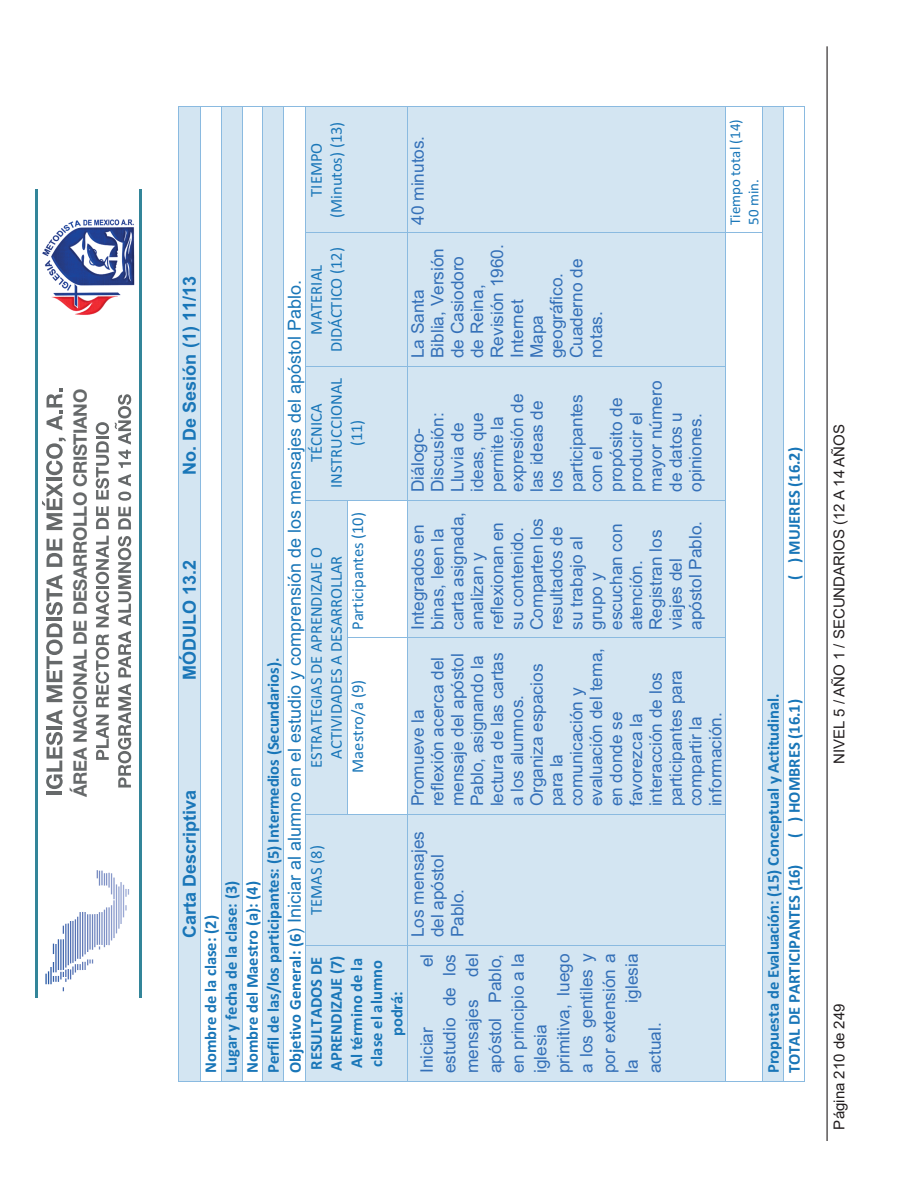
<style>
.page{position:relative;width:918px;height:1188px;background:#fff}
.page>*{position:absolute;margin:0;border:0;box-sizing:border-box;transform-origin:0 0}
.t1{font:500 19.5px "Franklin Gothic";color:#0e2249}
.t2{font:700 18.45px "Helvetica Neue";letter-spacing:-.025em;color:#66696a}
.t3{font:18px "Arial";color:#1976b8}
.t4{font:700 18px "Arial";color:#1976b8}
.t5{font:700 18px "Arial";color:#231f20}
.t6{font:17.25px/19.8px "Arial";letter-spacing:-.005em;color:#3470b8}
.t7{font:700 16.5px/20.9px "Calibri";color:#1976b8}
.t8{font:16.5px/20.1px "Calibri";color:#1976b8;text-align:center}
.t9{font:15px "Arial";color:#231f20}
.t10{font:15px/18.3px "Calibri";color:#1976b8}
.s1{font-family:"Calibri";font-weight:700;font-size:16.5px}
</style>
<div class="page">
<div style="left:179px;top:115px;width:21px;height:958px;background:#d3e5f2"></div>
<hr style="left:178px;top:107px;width:1px;height:974px;background:#8abae0">
<hr style="left:200px;top:107px;width:1px;height:974px;background:#8abae0">
<div style="left:221px;top:115px;width:21px;height:958px;background:#d3e5f2"></div>
<hr style="left:221px;top:107px;width:1px;height:974px;background:#8abae0">
<hr style="left:242px;top:107px;width:1px;height:974px;background:#8abae0">
<div style="left:263px;top:115px;width:20px;height:958px;background:#d3e5f2"></div>
<hr style="left:263px;top:107px;width:1px;height:974px;background:#8abae0">
<hr style="left:283px;top:107px;width:1px;height:974px;background:#8abae0">
<div style="left:306px;top:946px;width:101px;height:135px;background:#d3e5f2"></div>
<div style="left:306px;top:815px;width:101px;height:130px;background:#d3e5f2"></div>
<div style="left:306px;top:500px;width:41px;height:314px;background:#d3e5f2"></div>
<div style="left:306px;top:367px;width:101px;height:133px;background:#d3e5f2"></div>
<div style="left:306px;top:233px;width:101px;height:133px;background:#d3e5f2"></div>
<div style="left:306px;top:107px;width:101px;height:126px;background:#d3e5f2"></div>
<svg style="left:178px;top:1081px;width:128px;height:1px"></svg>
<hr style="left:306px;top:946px;width:1px;height:135px;background:#8abae0">
<hr style="left:306px;top:815px;width:1px;height:130px;background:#8abae0">
<hr style="left:306px;top:500px;width:1px;height:314px;background:#8abae0">
<hr style="left:306px;top:366px;width:1px;height:134px;background:#8abae0">
<hr style="left:306px;top:233px;width:1px;height:133px;background:#8abae0">
<hr style="left:306px;top:107px;width:1px;height:126px;background:#8abae0">
<svg style="left:178px;top:106px;width:128px;height:1px"></svg>
<hr style="left:306px;top:1081px;width:41px;height:1px;background:#8abae0">
<hr style="left:306px;top:945px;width:41px;height:1px;background:#8abae0">
<hr style="left:306px;top:814px;width:41px;height:1px;background:#8abae0">
<hr style="left:306px;top:500px;width:41px;height:1px;background:#8abae0">
<hr style="left:306px;top:366px;width:41px;height:1px;background:#8abae0">
<hr style="left:306px;top:233px;width:41px;height:1px;background:#8abae0">
<hr style="left:306px;top:106px;width:41px;height:1px;background:#8abae0">
<hr style="left:347px;top:638px;width:1px;height:176px;background:#8abae0">
<hr style="left:347px;top:500px;width:1px;height:137px;background:#8abae0">
<hr style="left:348px;top:1081px;width:59px;height:1px;background:#8abae0">
<hr style="left:348px;top:945px;width:59px;height:1px;background:#8abae0">
<hr style="left:348px;top:814px;width:59px;height:1px;background:#8abae0">
<hr style="left:348px;top:637px;width:59px;height:1px;background:#8abae0">
<hr style="left:348px;top:500px;width:59px;height:1px;background:#8abae0">
<hr style="left:348px;top:366px;width:59px;height:1px;background:#8abae0">
<hr style="left:348px;top:233px;width:59px;height:1px;background:#8abae0">
<hr style="left:348px;top:106px;width:59px;height:1px;background:#8abae0">
<div style="left:408px;top:946px;width:317px;height:135px;background:#d3e5f2"></div>
<div style="left:408px;top:815px;width:317px;height:130px;background:#d3e5f2"></div>
<div style="left:408px;top:638px;width:317px;height:176px;background:#d3e5f2"></div>
<div style="left:408px;top:500px;width:317px;height:138px;background:#d3e5f2"></div>
<div style="left:408px;top:367px;width:317px;height:133px;background:#d3e5f2"></div>
<div style="left:408px;top:233px;width:317px;height:133px;background:#d3e5f2"></div>
<div style="left:408px;top:107px;width:317px;height:126px;background:#d3e5f2"></div>
<hr style="left:407px;top:946px;width:1px;height:135px;background:#8abae0">
<hr style="left:407px;top:815px;width:1px;height:130px;background:#8abae0">
<hr style="left:407px;top:638px;width:1px;height:176px;background:#8abae0">
<hr style="left:407px;top:500px;width:1px;height:137px;background:#8abae0">
<hr style="left:407px;top:366px;width:1px;height:134px;background:#8abae0">
<hr style="left:407px;top:233px;width:1px;height:133px;background:#8abae0">
<hr style="left:407px;top:107px;width:1px;height:126px;background:#8abae0">
<hr style="left:408px;top:1081px;width:317px;height:1px;background:#8abae0">
<hr style="left:408px;top:945px;width:317px;height:1px;background:#8abae0">
<hr style="left:408px;top:814px;width:317px;height:1px;background:#8abae0">
<hr style="left:408px;top:637px;width:317px;height:1px;background:#8abae0">
<hr style="left:408px;top:500px;width:317px;height:1px;background:#8abae0">
<hr style="left:408px;top:366px;width:317px;height:1px;background:#8abae0">
<hr style="left:408px;top:233px;width:317px;height:1px;background:#8abae0">
<hr style="left:408px;top:106px;width:317px;height:1px;background:#8abae0">
<hr style="left:725px;top:946px;width:1px;height:135px;background:#8abae0">
<hr style="left:725px;top:815px;width:1px;height:130px;background:#8abae0">
<hr style="left:725px;top:638px;width:1px;height:176px;background:#8abae0">
<hr style="left:725px;top:500px;width:1px;height:137px;background:#8abae0">
<hr style="left:725px;top:366px;width:1px;height:134px;background:#8abae0">
<hr style="left:725px;top:233px;width:1px;height:133px;background:#8abae0">
<hr style="left:725px;top:107px;width:1px;height:126px;background:#8abae0">
<hr style="left:726px;top:1081px;width:36px;height:1px;background:#8abae0">
<hr style="left:726px;top:233px;width:36px;height:1px;background:#8abae0">
<hr style="left:726px;top:106px;width:36px;height:1px;background:#8abae0">
<div style="left:763px;top:115px;width:20px;height:958px;background:#d3e5f2"></div>
<hr style="left:762px;top:233px;width:1px;height:848px;background:#8abae0">
<hr style="left:762px;top:107px;width:1px;height:126px;background:#8abae0">
<hr style="left:783px;top:107px;width:1px;height:974px;background:#8abae0">
<svg style="left:762px;top:1081px;width:43px;height:1px"></svg>
<hr style="left:804px;top:107px;width:1px;height:974px;background:#8abae0">
<svg style="left:762px;top:106px;width:43px;height:1px"></svg>
<hr style="left:827px;top:46px;width:1px;height:1095px;background:#231f20">
<img style="left:42px;top:219px;width:92px;height:96px">
<svg style="left:45px;top:870px;width:84px;height:121px"></svg>
<hr style="left:139px;top:189px;width:3px;height:808px;background:#338599">
<hr style="left:35px;top:189px;width:3px;height:808px;background:#338599">
<hr style="left:47px;top:791px;width:15px;height:4px;background:#66696a">
<svg style="left:46px;top:710px;width:17px;height:80px"></svg>
<svg style="left:46px;top:539px;width:17px;height:164px"></svg>
<svg style="left:42px;top:388px;width:24px;height:143px"></svg>
<svg style="left:95px;top:394px;width:37px;height:394px"></svg>
<p class="t2" style="left:69px;top:797px;width:409px;rotate:-90deg">ÁREA NACIONAL DE DESARROLLO CRISTIANO</p>
<p class="t1" style="left:78px;top:783px;width:386px;rotate:-90deg">ÁREA NACIONAL DE DESARROLLO CRISTIANO</p>
<p class="t8" style="left:306px;top:218px;width:98px;rotate:-90deg">TIEMPO (Minutos) (13)</p>
<p class="t6" style="left:408px;top:225px;width:91px;rotate:-90deg">40 minutos.</p>
<p class="t10" style="left:726px;top:225px;width:107px;rotate:-90deg">Tiempo total (14)<br>50 min.</p>
<p class="t6" style="left:408px;top:358px;width:115px;rotate:-90deg">La Santa<br>Biblia, Versión de Casiodoro de Reina,<br>Revisión 1960.<br>Internet<br>Mapa geográfico.<br>Cuaderno de notas.</p>
<p class="t8" style="left:306px;top:352px;width:107px;rotate:-90deg">MATERIAL<br>DIDÁCTICO (12)</p>
<p class="t4" style="left:177px;top:475px;width:200px;rotate:-90deg">No. De Sesión (1) 11/13</p>
<p class="t3" style="left:283px;top:1073px;width:795px;rotate:-90deg"><span class="s1">Objetivo General: (6</span>) Iniciar al alumno en el estudio y comprensión de los mensajes del apóstol Pablo.</p>
<p class="t8" style="left:306px;top:488px;width:112px;rotate:-90deg">TÉCNICA<br>INSTRUCCIONAL (11)</p>
<p class="t6" style="left:408px;top:492px;width:113px;rotate:-90deg">Diálogo-<br>Discusión:<br>Lluvia de ideas, que permite la expresión de las ideas de los participantes con el propósito de producir el mayor número de datos u opiniones.</p>
<p class="t8" style="left:347px;top:630px;width:119px;rotate:-90deg">Participantes (10)</p>
<p class="t6" style="left:408px;top:630px;width:119px;rotate:-90deg">Integrados en binas, leen la carta asignada, analizan y reflexionan en su contenido.<br>Comparten los resultados de su trabajo al grupo y escuchan con atención.<br>Registran los viajes del apóstol Pablo.</p>
<p class="t8" style="left:306px;top:768px;width:223px;rotate:-90deg">ESTRATEGIAS DE APRENDIZAJE O<br>ACTIVIDADES A DESARROLLAR</p>
<p class="t4" style="left:177px;top:680px;width:121px;rotate:-90deg">MÓDULO 13.2</p>
<p class="t6" style="left:408px;top:806px;width:160px;rotate:-90deg">Promueve la reflexión acerca del mensaje del apóstol<br>Pablo, asignando la lectura de las cartas a los alumnos.<br>Organiza espacios para la comunicación y evaluación del tema, en donde se favorezca la interacción de los participantes para compartir la información.</p>
<p class="t7" style="left:200px;top:1073px;width:417px;rotate:-90deg">Nombre de la clase: (2)<br>Lugar y fecha de la clase: (3)<br>Nombre del Maestro (a): (4)<br>Perfil de las/los participantes: (5) Intermedios (Secundarios).</p>
<p class="t8" style="left:347px;top:773px;width:94px;rotate:-90deg">Maestro/a (9)</p>
<p class="t4" style="left:177px;top:938px;width:149px;rotate:-90deg">Carta Descriptiva</p>
<p class="t6" style="left:408px;top:937px;width:108px;rotate:-90deg">Los mensajes del apóstol<br>Pablo.</p>
<p class="t8" style="left:306px;top:915px;width:71px;rotate:-90deg">TEMAS (8)</p>
<p class="t6" style="left:461px;top:1073px;width:121px;line-height:22.8px;text-indent:97px;rotate:-90deg">del apóstol Pablo, en principio a la iglesia primitiva, luego a los gentiles y por extensión a la</p>
<p class="t6" style="left:622px;top:1003px;width:51px;rotate:-90deg">iglesia</p>
<p class="t6" style="left:415px;top:1073px;width:121px;line-height:22.8px;text-align:justify;text-indent:106px;rotate:-90deg">el estudio de los mensajes</p>
<p class="t7" style="left:306px;top:1071px;width:117px;line-height:20.1px;text-align:center;rotate:-90deg">RESULTADOS DE<br>APRENDIZAJE (7)<br>Al término de la clase el alumno podrá:</p>
<p class="t6" style="left:645px;top:1073px;width:52px;rotate:-90deg">actual.</p>
<p class="t6" style="left:417px;top:1073px;width:48px;rotate:-90deg">Iniciar</p>
<p class="t7" style="left:783px;top:580px;width:134px;rotate:-90deg">( ) MUJERES (16.2)</p>
<p class="t7" style="left:762px;top:1073px;width:381px;rotate:-90deg">Propuesta de Evaluación: (15) Conceptual y Actitudinal.<br>TOTAL DE PARTICIPANTES (16)</p>
<p class="t7" style="left:783px;top:838px;width:141px;rotate:-90deg">( ) HOMBRES (16.1)</p>
<p class="t9" style="left:829px;top:764px;width:341px;rotate:-90deg">NIVEL 5 / AÑO 1 / SECUNDARIOS (12 A 14 AÑOS</p>
<p class="t5" style="left:819px;top:956px;width:429px;rotate:-90deg">NIVEL 5 / AÑO 1 / SECUNDARIOS (12 A 14 AÑOS).</p>
<p class="t9" style="left:829px;top:1130px;width:127px;rotate:-90deg">Página 210 de 249</p>
</div>
